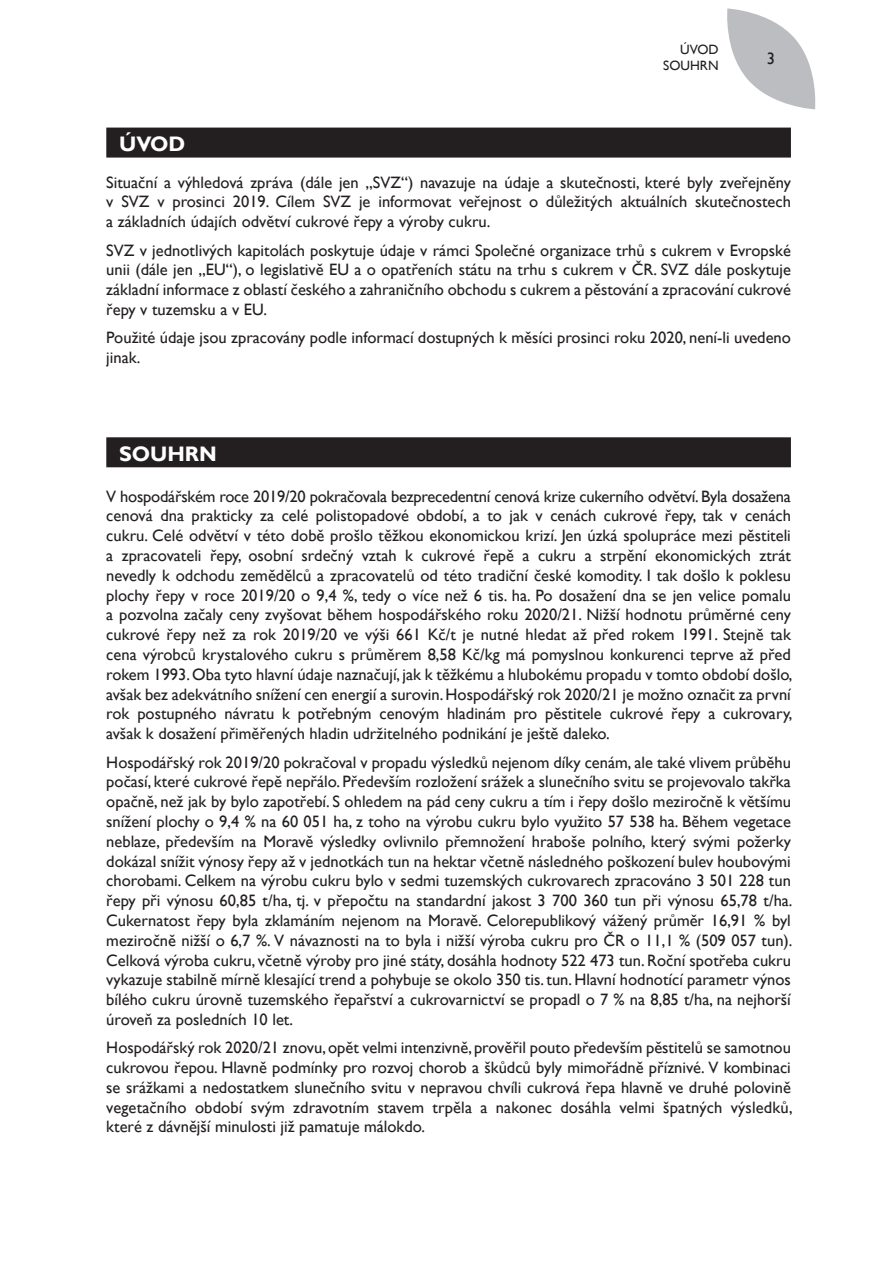
<style>
.page{position:relative;width:893px;height:1263px;background:#fff}
.page>*{position:absolute;margin:0;border:0;box-sizing:border-box;transform-origin:0 0}
.Nadpis_1{font:700 21px "Gill Sans";color:#fff}
.Zakladni_MZe{font:16.5px/19.8px "Gill Sans";color:#231f20;text-align:justify}
.t1{font:13.5px/16.2px "Gill Sans";color:#231f20;text-align:right}
</style>
<div class="page">
<svg style="left:727px;top:9px;width:89px;height:100px"></svg>
<div style="left:106px;top:128px;width:685px;height:30px;background:#231f20"></div>
<div style="left:106px;top:437px;width:685px;height:30px;background:#231f20"></div>
<p class="t1" style="left:663px;top:41px;width:57px">ÚVOD<br>SOUHRN</p>
<p class="Zakladni_MZe" style="left:767px;top:49px;width:10px">3</p>
<p class="Nadpis_1" style="left:119px;top:131px;width:68px">ÚVOD</p>
<p class="Zakladni_MZe" style="left:106px;top:172px;width:686px">Situační a výhledová zpráva (dále jen „SVZ“) navazuje na údaje a skutečnosti, které byly zveřejněny v SVZ v prosinci 2019. Cílem SVZ je informovat veřejnost o důležitých aktuálních skutečnostech a základních údajích odvětví cukrové řepy a výroby cukru.</p>
<p class="Zakladni_MZe" style="left:106px;top:240px;width:686px">SVZ v jednotlivých kapitolách poskytuje údaje v rámci Společné organizace trhů s cukrem v Evropské unii (dále jen „EU“), o legislativě EU a o opatřeních státu na trhu s cukrem v ČR. SVZ dále poskytuje základní informace z oblastí českého a zahraničního obchodu s cukrem a pěstování a zpracování cukrové řepy v tuzemsku a v EU.</p>
<p class="Zakladni_MZe" style="left:106px;top:328px;width:686px">Použité údaje jsou zpracovány podle informací dostupných k měsíci prosinci roku 2020, není-li uvedeno jinak.</p>
<p class="Nadpis_1" style="left:119px;top:441px;width:99px">SOUHRN</p>
<p class="Zakladni_MZe" style="left:106px;top:486px;width:688px">V hospodářském roce 2019/20 pokračovala bezprecedentní cenová krize cukerního odvětví. Byla dosažena cenová dna prakticky za celé polistopadové období, a to jak v cenách cukrové řepy, tak v cenách cukru. Celé odvětví v této době prošlo těžkou ekonomickou krizí. Jen úzká spolupráce mezi pěstiteli a zpracovateli řepy, osobní srdečný vztah k cukrové řepě a cukru a strpění ekonomických ztrát nevedly k odchodu zemědělců a zpracovatelů od této tradiční české komodity. I tak došlo k poklesu plochy řepy v roce 2019/20 o 9,4 %, tedy o více než 6 tis. ha. Po dosažení dna se jen velice pomalu a pozvolna začaly ceny zvyšovat během hospodářského roku 2020/21. Nižší hodnotu průměrné ceny cukrové řepy než za rok 2019/20 ve výši 661 Kč/t je nutné hledat až před rokem 1991. Stejně tak cena výrobců krystalového cukru s průměrem 8,58 Kč/kg má pomyslnou konkurenci teprve až před rokem 1993. Oba tyto hlavní údaje naznačují, jak k těžkému a hlubokému propadu v tomto období došlo, avšak bez adekvátního snížení cen energií a surovin. Hospodářský rok 2020/21 je možno označit za první rok postupného návratu k potřebným cenovým hladinám pro pěstitele cukrové řepy a cukrovary, avšak k dosažení přiměřených hladin udržitelného podnikání je ještě daleko.</p>
<p class="Zakladni_MZe" style="left:106px;top:752px;width:688px">Hospodářský rok 2019/20 pokračoval v propadu výsledků nejenom díky cenám, ale také vlivem průběhu počasí, které cukrové řepě nepřálo. Především rozložení srážek a slunečního svitu se projevovalo takřka opačně, než jak by bylo zapotřebí. S ohledem na pád ceny cukru a tím i řepy došlo meziročně k většímu snížení plochy o 9,4 % na 60 051 ha, z toho na výrobu cukru bylo využito 57 538 ha. Během vegetace neblaze, především na Moravě výsledky ovlivnilo přemnožení hraboše polního, který svými požerky dokázal snížit výnosy řepy až v jednotkách tun na hektar včetně následného poškození bulev houbovými chorobami. Celkem na výrobu cukru bylo v sedmi tuzemských cukrovarech zpracováno 3 501 228 tun řepy při výnosu 60,85 t/ha, tj. v přepočtu na standardní jakost 3 700 360 tun při výnosu 65,78 t/ha.<br>Cukernatost řepy byla zklamáním nejenom na Moravě. Celorepublikový vážený průměr 16,91 % byl meziročně nižší o 6,7 %. V návaznosti na to byla i nižší výroba cukru pro ČR o 11,1 % (509 057 tun).<br>Celková výroba cukru, včetně výroby pro jiné státy, dosáhla hodnoty 522 473 tun. Roční spotřeba cukru vykazuje stabilně mírně klesající trend a pohybuje se okolo 350 tis. tun. Hlavní hodnotící parametr výnos bílého cukru úrovně tuzemského řepařství a cukrovarnictví se propadl o 7 % na 8,85 t/ha, na nejhorší úroveň za posledních 10 let.</p>
<p class="Zakladni_MZe" style="left:106px;top:1038px;width:688px">Hospodářský rok 2020/21 znovu, opět velmi intenzivně, prověřil pouto především pěstitelů se samotnou cukrovou řepou. Hlavně podmínky pro rozvoj chorob a škůdců byly mimořádně příznivé. V kombinaci se srážkami a nedostatkem slunečního svitu v nepravou chvíli cukrová řepa hlavně ve druhé polovině vegetačního období svým zdravotním stavem trpěla a nakonec dosáhla velmi špatných výsledků, které z dávnější minulosti již pamatuje málokdo.</p>
</div>
